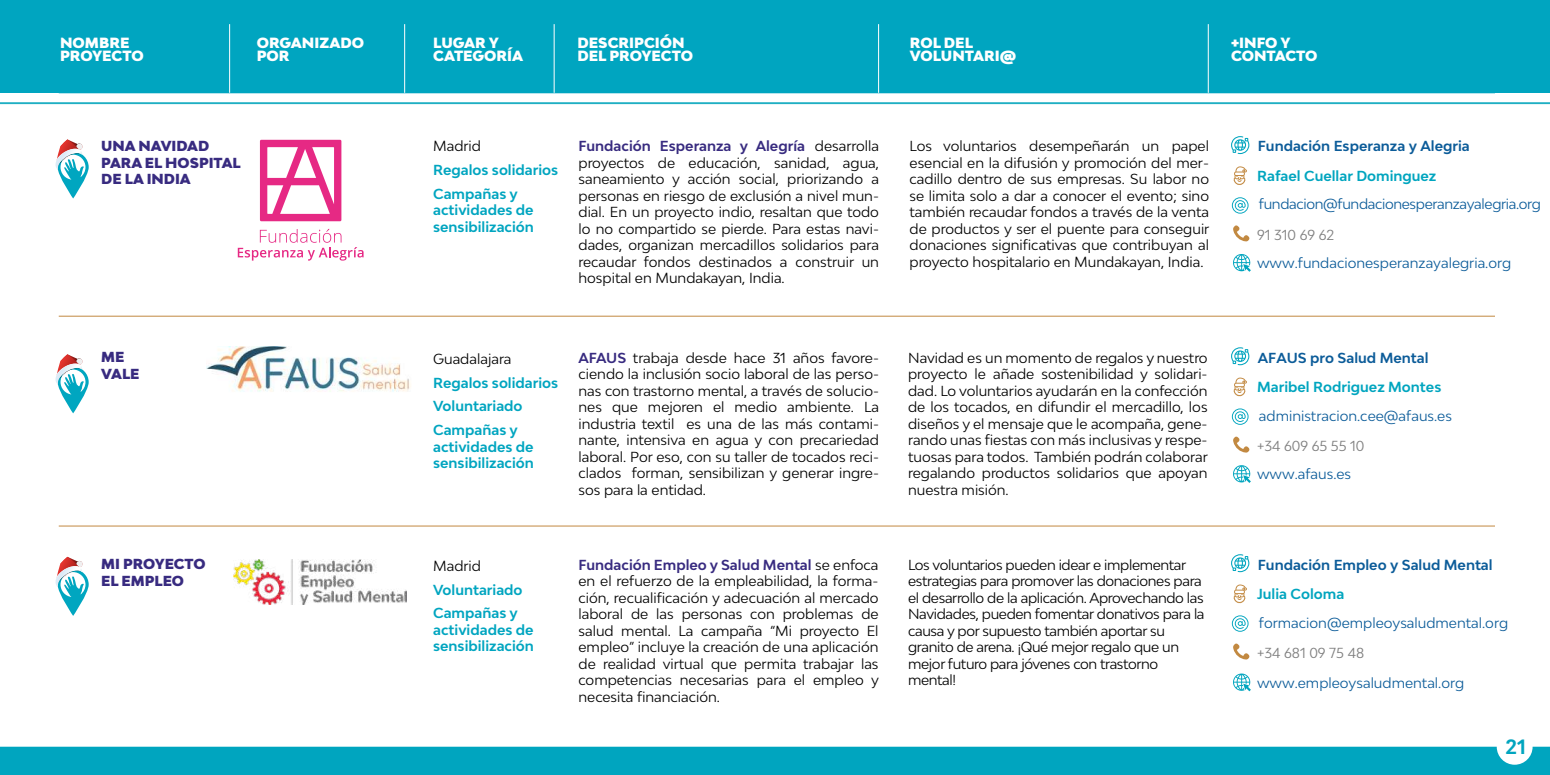
<style>
.page{position:relative;width:1550px;height:775px;background:#fff}
.page>*{position:absolute;margin:0;border:0;box-sizing:border-box;transform-origin:0 0}
.t1{font:700 19.62px "Bw Modelica";color:#00a5bf}
.t2{font:900 14px/13.6px "Bw Modelica";color:#fff}
.t3{font:13.75px/16.5px "Bw Modelica";letter-spacing:-.025em;color:#000;text-align:justify}
.t4{font:700 13.75px/23.8px "Bw Modelica";color:#00a5c0}
.t5{font:13.75px "Bw Modelica";color:#0c5c99}
.t6{font:700 13.75px "Bw Modelica";color:#0c5c99}
.t7{font:900 13.75px/16.5px "Bw Modelica";color:#382b80}
.t8{font:700 13.75px "Bw Modelica";color:#00a5bf}
.t9{font:13.75px "Bw Modelica";letter-spacing:-.025em;color:#0c5c99}
.t10{font:13.75px "Bw Modelica";color:#7f7f7f}
.t11{font:13.75px "Bw Modelica";color:#000}
.s1{font-weight:700;color:#382b80}
</style>
<div class="page">
<div style="left:0;top:747px;width:1550px;height:28px;background:#00a5bf"></div>
<div style="left:0;top:0;width:1550px;height:93px;background:#00a5c0"></div>
<hr style="left:229px;top:24px;width:1px;height:69px;background:#fff">
<hr style="left:404px;top:24px;width:1px;height:69px;background:#fff">
<hr style="left:554px;top:24px;width:1px;height:69px;background:#fff">
<hr style="left:878px;top:24px;width:1px;height:69px;background:#fff">
<hr style="left:1208px;top:24px;width:1px;height:69px;background:#fff">
<svg style="left:1231px;top:136px;width:18px;height:18px"></svg>
<svg style="left:1232px;top:197px;width:17px;height:17px"></svg>
<svg style="left:1233px;top:225px;width:17px;height:16px"></svg>
<hr style="left:59px;top:316px;width:1436px;height:1px;background:#c28941">
<svg style="left:1231px;top:347px;width:18px;height:18px"></svg>
<svg style="left:1232px;top:408px;width:17px;height:17px"></svg>
<svg style="left:1233px;top:437px;width:17px;height:16px"></svg>
<svg style="left:1233px;top:465px;width:18px;height:18px"></svg>
<svg style="left:1233px;top:254px;width:18px;height:18px"></svg>
<hr style="left:59px;top:526px;width:1436px;height:1px;background:#c28941">
<svg style="left:1231px;top:554px;width:18px;height:18px"></svg>
<svg style="left:1232px;top:615px;width:17px;height:17px"></svg>
<svg style="left:1233px;top:644px;width:17px;height:16px"></svg>
<svg style="left:1233px;top:674px;width:18px;height:17px"></svg>
<svg style="left:260px;top:140px;width:81px;height:81px"></svg>
<svg style="left:238px;top:229px;width:126px;height:32px"></svg>
<img style="left:207px;top:346px;width:204px;height:46px">
<img style="left:234px;top:560px;width:173px;height:44px">
<hr style="left:0;top:102px;width:1550px;height:2px;background:#1fafc3">
<svg style="left:55px;top:354px;width:34px;height:59px"></svg>
<svg style="left:55px;top:139px;width:34px;height:60px"></svg>
<svg style="left:55px;top:557px;width:34px;height:59px"></svg>
<svg style="left:1234px;top:166px;width:13px;height:19px"></svg>
<svg style="left:1234px;top:378px;width:13px;height:18px"></svg>
<svg style="left:1234px;top:585px;width:13px;height:18px"></svg>
<p class="t2" style="left:577px;top:35px;width:117px">DESCRIPCIÓN<br>DEL PROYECTO</p>
<p class="t2" style="left:60px;top:35px;width:85px">NOMBRE<br>PROYECTO</p>
<p class="t2" style="left:257px;top:35px;width:109px">ORGANIZADO<br>POR</p>
<p class="t2" style="left:910px;top:35px;width:108px">ROL DEL<br>VOLUNTARI@</p>
<p class="t2" style="left:1231px;top:35px;width:88px">+INFO Y<br>CONTACTO</p>
<p class="t2" style="left:433px;top:35px;width:91px">LUGAR Y<br>CATEGORÍA</p>
<p class="t7" style="left:101px;top:138px;width:141px">UNA NAVIDAD<br>PARA EL HOSPITAL<br>DE LA INDIA</p>
<p class="t3" style="left:433px;top:138px;width:49px">Madrid</p>
<p class="t4" style="left:433px;top:158px;width:127px">Regalos solidarios<br>Campañas y</p>
<p class="t4" style="left:433px;top:202px;width:102px;line-height:16.5px">actividades de sensibilización</p>
<p class="t3" style="left:579px;top:138px;width:302px"><span class="s1">Fundación Esperanza y Alegría</span> desarrolla proyectos de educación, sanidad, agua, saneamiento y acción social, priorizando a personas en riesgo de exclusión a nivel mun&shy;dial. En un proyecto indio, resaltan que todo lo no compartido se pierde. Para estas navi&shy;dades, organizan mercadillos solidarios para recaudar fondos destinados a construir un hospital en Mundakayan, India.</p>
<p class="t3" style="left:910px;top:138px;width:301px">Los voluntarios desempeñarán un papel esencial en la difusión y promoción del mer&shy;cadillo dentro de sus empresas. Su labor no se limita solo a dar a conocer el evento; sino también recaudar fondos a través de la venta de productos y ser el puente para conseguir donaciones significativas que contribuyan al proyecto hospitalario en Mundakayan, India.</p>
<p class="t6" style="left:1258px;top:137px;width:213px">Fundación Esperanza y Alegria</p>
<p class="t8" style="left:1257px;top:167px;width:181px">Rafael Cuellar Dominguez</p>
<p class="t9" style="left:1259px;top:195px;width:284px">fundacion@fundacionesperanzayalegria.org</p>
<p class="t10" style="left:1257px;top:226px;width:79px">91 310 69 62</p>
<p class="t5" style="left:1257px;top:254px;width:256px">www.fundacionesperanzayalegria.org</p>
<p class="t7" style="left:101px;top:349px;width:40px">ME<br>VALE</p>
<p class="t11" style="left:433px;top:350px;width:80px">Guadalajara</p>
<p class="t4" style="left:433px;top:370px;width:127px">Regalos solidarios<br>Voluntariado<br>Campañas y</p>
<p class="t4" style="left:433px;top:438px;width:102px;line-height:16.5px">actividades de sensibilización</p>
<p class="t3" style="left:579px;top:349px;width:302px"><span class="s1">AFAUS</span> trabaja desde hace 31 años favore&shy;ciendo la inclusión socio laboral de las perso&shy;nas con trastorno mental, a través de solucio&shy;nes que mejoren el medio ambiente. La industria textil es una de las más contami&shy;nante, intensiva en agua y con precariedad laboral. Por eso, con su taller de tocados reci&shy;clados forman, sensibilizan y generar ingre&shy;sos para la entidad.</p>
<p class="t3" style="left:908px;top:349px;width:301px">Navidad es un momento de regalos y nuestro proyecto le añade sostenibilidad y solidari&shy;dad. Lo voluntarios ayudarán en la confección de los tocados, en difundir el mercadillo, los diseños y el mensaje que le acompaña, gene&shy;rando unas fiestas con más inclusivas y respe&shy;tuosas para todos. También podrán colaborar regalando productos solidarios que apoyan nuestra misión.</p>
<p class="t6" style="left:1258px;top:349px;width:172px">AFAUS pro Salud Mental</p>
<p class="t8" style="left:1257px;top:378px;width:186px">Maribel Rodriguez Montes</p>
<p class="t5" style="left:1259px;top:407px;width:195px">administracion.cee@afaus.es</p>
<p class="t10" style="left:1257px;top:437px;width:109px">+34 609 65 55 10</p>
<p class="t5" style="left:1257px;top:465px;width:96px">www.afaus.es</p>
<p class="t7" style="left:101px;top:556px;width:106px">MI PROYECTO<br>EL EMPLEO</p>
<p class="t3" style="left:433px;top:557px;width:49px">Madrid</p>
<p class="t4" style="left:433px;top:577px;width:91px">Voluntariado<br>Campañas y</p>
<p class="t4" style="left:433px;top:621px;width:102px;line-height:16.5px">actividades de sensibilización</p>
<p class="t3" style="left:579px;top:556px;width:302px"><span class="s1">Fundación Empleo y Salud Mental</span> se enfoca en el refuerzo de la empleabilidad, la forma&shy;ción, recualificación y adecuación al mercado laboral de las personas con problemas de salud mental. La campaña “Mi proyecto El empleo” incluye la creación de una aplicación de realidad virtual que permita trabajar las competencias necesarias para el empleo y necesita financiación.</p>
<p class="t3" style="left:908px;top:556px;width:298px;text-align:left">Los voluntarios pueden idear e implementar estrategias para promover las donaciones para el desarrollo de la aplicación. Aprovechando las Navidades, pueden fomentar donativos para la causa y por supuesto también aportar su granito de arena. ¡Qué mejor regalo que un mejor futuro para jóvenes con trastorno mental!</p>
<p class="t6" style="left:1258px;top:555px;width:236px">Fundación Empleo y Salud Mental</p>
<p class="t8" style="left:1257px;top:585px;width:89px">Julia Coloma</p>
<p class="t5" style="left:1259px;top:614px;width:251px">formacion@empleoysaludmental.org</p>
<p class="t10" style="left:1257px;top:644px;width:109px">+34 681 09 75 48</p>
<p class="t5" style="left:1257px;top:674px;width:209px">www.empleoysaludmental.org</p>
<h1 class="t1" style="left:1505px;top:734px;width:22px">21</h1>
</div>
